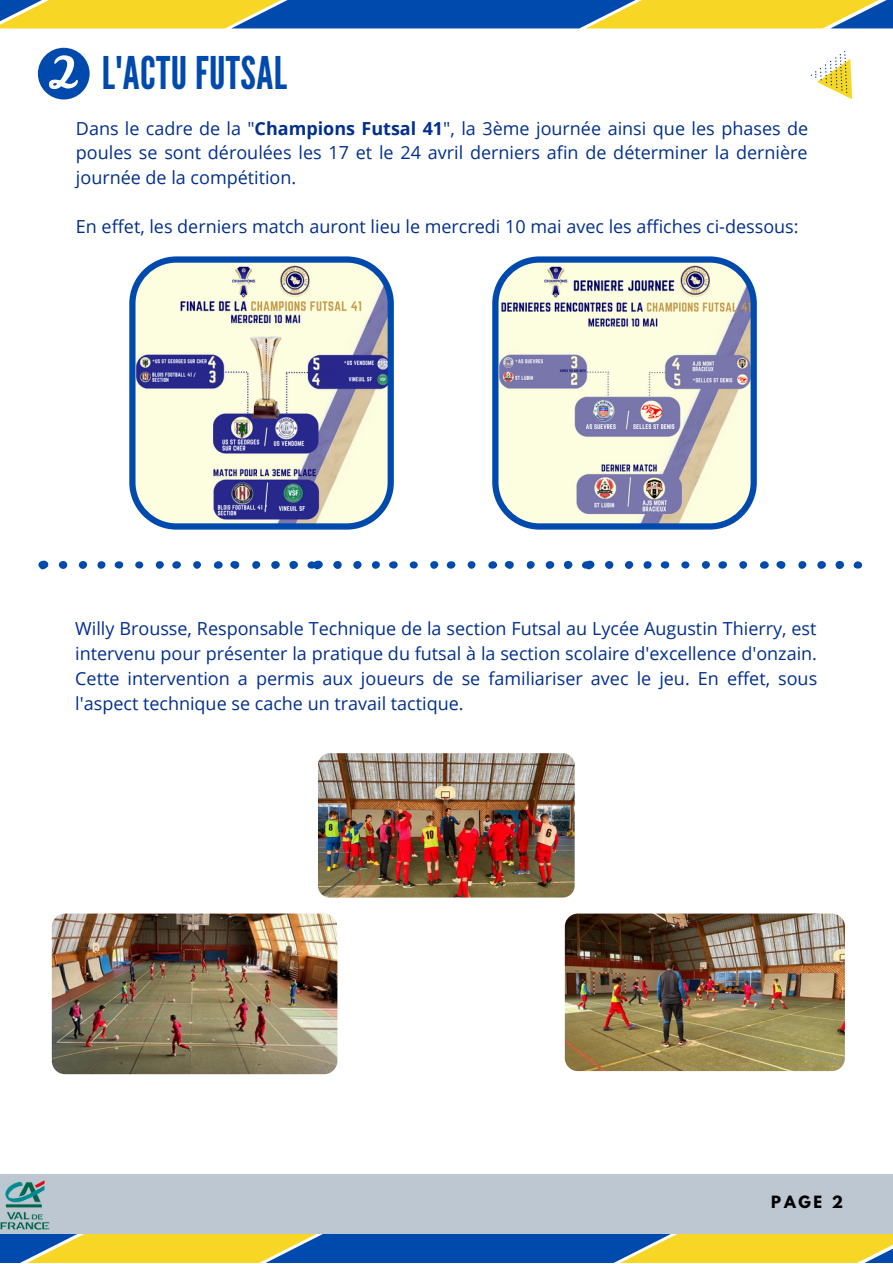
<style>
.page{position:relative;width:893px;height:1264px;background:#fff}
.page>*{position:absolute;margin:0;border:0;box-sizing:border-box;transform-origin:0 0}
.t1{font:45px "League Gothic";letter-spacing:.01em;color:#004aad}
.t2{font:18px/24.8px "Open Sans";color:#012f8d;text-align:justify}
.t3{font:700 15px "League Spartan";color:#000}
.s1{font-weight:700}
</style>
<div class="page">
<div style="left:0;top:1173px;width:892px;height:60px;background:#bcc7d1"></div>
<img style="left:0;top:1173px;width:66px;height:57px">
<svg style="left:0;top:1233px;width:210px;height:29px;background:#bdb651"></svg>
<svg style="left:210px;top:1233px;width:354px;height:29px;background:#406f92"></svg>
<svg style="left:564px;top:1233px;width:245px;height:29px;background:#a8aa5b"></svg>
<svg style="left:809px;top:1233px;width:83px;height:29px;background:#e5cd3f"></svg>
<div style="left:0;top:0;width:337px;height:28px;background:#f8d626"></div>
<div style="left:231px;top:0;width:460px;height:28px;background:#004aad"></div>
<div style="left:585px;top:0;width:307px;height:28px;background:#f8d626"></div>
<svg style="left:830px;top:0;width:62px;height:28px;fill:#004aad"></svg>
<svg style="left:38px;top:48px;width:52px;height:51px"></svg>
<svg style="left:129px;top:256px;width:265px;height:273px;background:#b8bdc4"></svg>
<svg style="left:810px;top:51px;width:43px;height:48px"></svg>
<svg style="left:492px;top:256px;width:264px;height:273px;background:#c5c8c9"></svg>
<svg style="left:38px;top:560px;width:11px;height:9px"></svg>
<svg style="left:230px;top:561px;width:9px;height:8px"></svg>
<div style="left:289px;top:561px;width:9px;height:8px;background:#004aad;border-radius:50%"></div>
<div style="left:271px;top:561px;width:9px;height:8px;background:#004aad;border-radius:50%"></div>
<div style="left:59px;top:561px;width:8px;height:8px;background:#004aad;border-radius:50%"></div>
<svg style="left:213px;top:561px;width:10px;height:8px"></svg>
<div style="left:79px;top:561px;width:8px;height:8px;background:#004aad;border-radius:50%"></div>
<div style="left:172px;top:561px;width:9px;height:7px;background:#004aad;border-radius:50%"></div>
<svg style="left:114px;top:561px;width:9px;height:8px"></svg>
<div style="left:252px;top:561px;width:8px;height:8px;background:#004aad;border-radius:50%"></div>
<div style="left:156px;top:561px;width:8px;height:8px;background:#004aad;border-radius:50%"></div>
<div style="left:97px;top:561px;width:9px;height:7px;background:#004aad;border-radius:50%"></div>
<svg style="left:193px;top:561px;width:8px;height:8px"></svg>
<div style="left:135px;top:561px;width:8px;height:7px;background:#004aad;border-radius:50%"></div>
<svg style="left:307px;top:560px;width:16px;height:9px"></svg>
<svg style="left:504px;top:561px;width:10px;height:8px"></svg>
<div style="left:563px;top:561px;width:9px;height:8px;background:#004aad;border-radius:50%"></div>
<div style="left:545px;top:561px;width:9px;height:8px;background:#004aad;border-radius:50%"></div>
<div style="left:333px;top:561px;width:8px;height:8px;background:#004aad;border-radius:50%"></div>
<svg style="left:488px;top:561px;width:9px;height:8px"></svg>
<div style="left:353px;top:561px;width:8px;height:8px;background:#004aad;border-radius:50%"></div>
<div style="left:446px;top:561px;width:9px;height:7px;background:#004aad;border-radius:50%"></div>
<svg style="left:389px;top:561px;width:9px;height:8px"></svg>
<div style="left:526px;top:561px;width:8px;height:8px;background:#004aad;border-radius:50%"></div>
<div style="left:430px;top:561px;width:8px;height:8px;background:#004aad;border-radius:50%"></div>
<div style="left:372px;top:561px;width:8px;height:7px;background:#004aad;border-radius:50%"></div>
<svg style="left:467px;top:561px;width:8px;height:8px"></svg>
<div style="left:409px;top:561px;width:8px;height:7px;background:#004aad;border-radius:50%"></div>
<svg style="left:582px;top:560px;width:12px;height:9px"></svg>
<svg style="left:776px;top:561px;width:9px;height:8px"></svg>
<div style="left:835px;top:561px;width:9px;height:8px;background:#004aad;border-radius:50%"></div>
<div style="left:817px;top:561px;width:8px;height:8px;background:#004aad;border-radius:50%"></div>
<div style="left:605px;top:561px;width:8px;height:8px;background:#004aad;border-radius:50%"></div>
<svg style="left:760px;top:561px;width:8px;height:8px"></svg>
<div style="left:625px;top:561px;width:8px;height:8px;background:#004aad;border-radius:50%"></div>
<div style="left:718px;top:561px;width:9px;height:7px;background:#004aad;border-radius:50%"></div>
<svg style="left:660px;top:561px;width:9px;height:8px"></svg>
<div style="left:798px;top:561px;width:8px;height:8px;background:#004aad;border-radius:50%"></div>
<svg style="left:853px;top:561px;width:9px;height:7px"></svg>
<svg style="left:701px;top:561px;width:9px;height:8px"></svg>
<div style="left:643px;top:561px;width:8px;height:7px;background:#004aad;border-radius:50%"></div>
<svg style="left:739px;top:561px;width:8px;height:8px"></svg>
<div style="left:681px;top:561px;width:8px;height:7px;background:#004aad;border-radius:50%"></div>
<img style="left:318px;top:753px;width:256px;height:144px;border-radius:12px">
<img style="left:564px;top:913px;width:280px;height:158px;border-radius:13px">
<img style="left:52px;top:913px;width:285px;height:161px;border-radius:13px">
<p class="t1" style="left:102px;top:47px;width:187px">L'ACTU FUTSAL</p>
<p class="t2" style="left:76px;top:115px;width:733px">Dans le cadre de la "<span class="s1">Champions Futsal 41</span>", la 3ème journée ainsi que les phases de poules se sont déroulées les 17 et le 24 avril derniers afin de déterminer la dernière journée de la compétition.</p>
<p class="t2" style="left:76px;top:214px;width:724px">En effet, les derniers match auront lieu le mercredi 10 mai avec les affiches ci-dessous:</p>
<p class="t2" style="left:75px;top:616px;width:743px">Willy Brousse, Responsable Technique de la section Futsal au Lycée Augustin Thierry, est intervenu pour présenter la pratique du futsal à la section scolaire d'excellence d'onzain.<br>Cette intervention a permis aux joueurs de se familiariser avec le jeu. En effet, sous l'aspect technique se cache un travail tactique.</p>
<p class="t3" style="left:771px;top:1194px;width:73px">PAGE 2</p>
</div>
